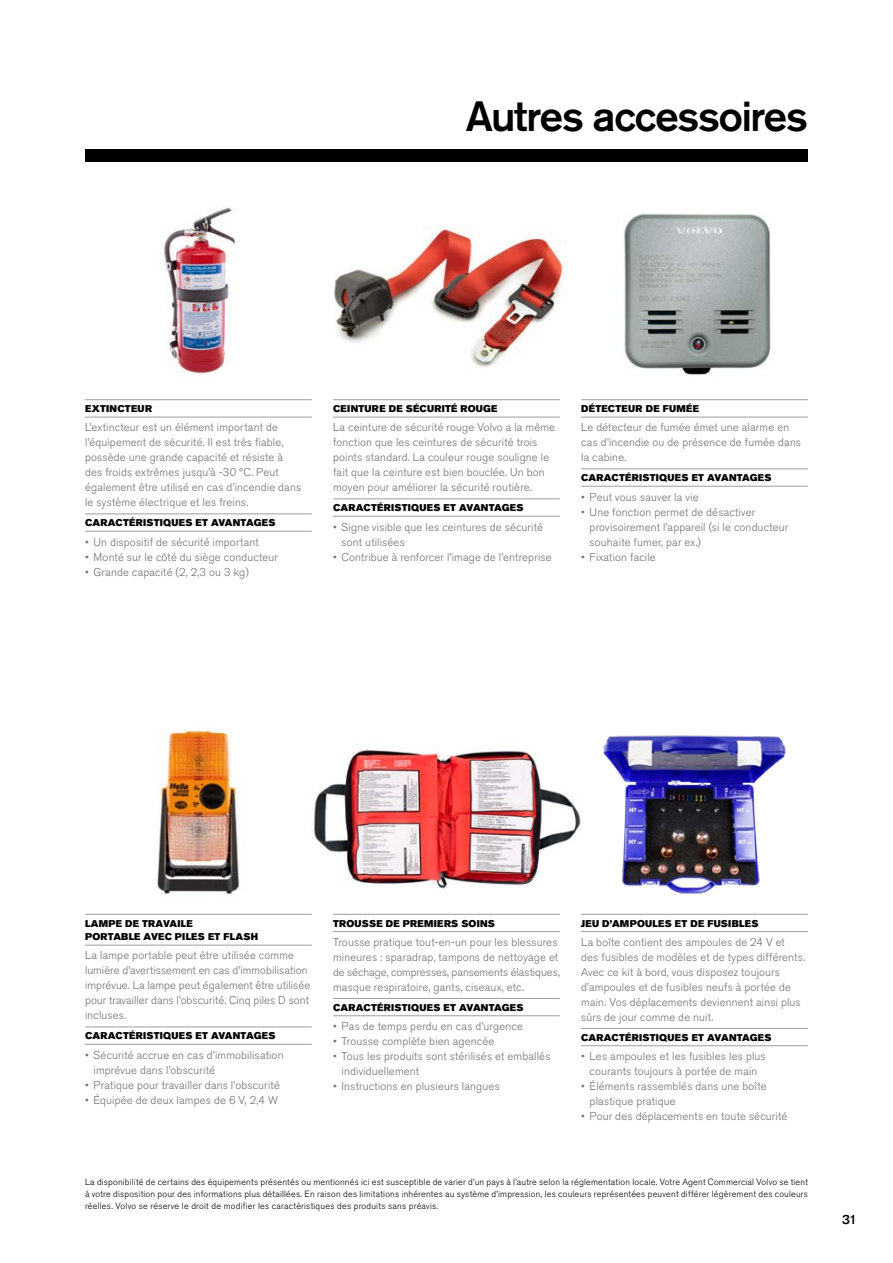
<style>
.page{position:relative;width:893px;height:1263px;background:#fff}
.page>*{position:absolute;margin:0;border:0;box-sizing:border-box;transform-origin:0 0}
.t1{font:500 42px "Volvo Sans Pro";letter-spacing:-.03em;color:#000}
.t2{font:500 12.75px "Volvo Sans Pro";color:#000}
.t3{font:300 11.25px/15px "Volvo Sans Pro";letter-spacing:.015em;color:#706f6f}
.t4{font:9.75px/13.5px "Volvo Sans Pro Super";letter-spacing:.025em;color:#000}
.t5{font:300 9px/12px "Volvo Sans Pro";letter-spacing:.025em;color:#000;text-align:justify}
</style>
<div class="page">
<div style="left:85px;top:149px;width:723px;height:13px;background:#000"></div>
<img style="left:624px;top:213px;width:147px;height:163px">
<img style="left:157px;top:730px;width:83px;height:164px">
<img style="left:164px;top:207px;width:72px;height:167px">
<img style="left:334px;top:226px;width:229px;height:141px">
<img style="left:314px;top:748px;width:267px;height:141px">
<img style="left:602px;top:735px;width:185px;height:159px">
<hr style="left:581px;top:399px;width:227px;height:1px;background:#9d9d9c">
<hr style="left:581px;top:417px;width:227px;height:1px;background:#9d9d9c">
<hr style="left:581px;top:469px;width:227px;height:1px;background:#9d9d9c">
<hr style="left:581px;top:486px;width:227px;height:1px;background:#9d9d9c">
<hr style="left:85px;top:914px;width:227px;height:1px;background:#9d9d9c">
<hr style="left:85px;top:945px;width:227px;height:1px;background:#9d9d9c">
<hr style="left:85px;top:1027px;width:227px;height:1px;background:#9d9d9c">
<hr style="left:85px;top:1044px;width:227px;height:1px;background:#9d9d9c">
<hr style="left:333px;top:914px;width:227px;height:1px;background:#9d9d9c">
<hr style="left:333px;top:931px;width:227px;height:1px;background:#9d9d9c">
<hr style="left:333px;top:998px;width:227px;height:1px;background:#9d9d9c">
<hr style="left:333px;top:1015px;width:227px;height:1px;background:#9d9d9c">
<hr style="left:85px;top:399px;width:227px;height:1px;background:#9d9d9c">
<hr style="left:85px;top:417px;width:227px;height:1px;background:#9d9d9c">
<hr style="left:85px;top:514px;width:227px;height:1px;background:#9d9d9c">
<hr style="left:85px;top:531px;width:227px;height:1px;background:#9d9d9c">
<hr style="left:333px;top:399px;width:227px;height:1px;background:#9d9d9c">
<hr style="left:333px;top:417px;width:227px;height:1px;background:#9d9d9c">
<hr style="left:333px;top:499px;width:227px;height:1px;background:#9d9d9c">
<hr style="left:333px;top:516px;width:227px;height:1px;background:#9d9d9c">
<hr style="left:581px;top:914px;width:227px;height:1px;background:#9d9d9c">
<hr style="left:581px;top:931px;width:227px;height:1px;background:#9d9d9c">
<hr style="left:581px;top:1028px;width:227px;height:1px;background:#9d9d9c">
<hr style="left:581px;top:1045px;width:227px;height:1px;background:#9d9d9c">
<h1 class="t1" style="left:466px;top:91px;width:343px">Autres accessoires</h1>
<p class="t4" style="left:85px;top:402px;width:69px">EXTINCTEUR</p>
<p class="t3" style="left:85px;top:420px;width:218px">L’extincteur est un élément important de l’équipement de sécurité. Il est très fiable, possède une grande capacité et résiste à des froids extrêmes jusqu’à -30 °C. Peut également être utilisé en cas d’incendie dans le système électrique et les freins.</p>
<p class="t4" style="left:85px;top:516px;width:192px">CARACTÉRISTIQUES ET AVANTAGES</p>
<p class="t3" style="left:85px;top:534px;width:175px">• Un dispositif de sécurité important</p>
<p class="t3" style="left:85px;top:549px;width:194px">• Monté sur le côté du siège conducteur</p>
<p class="t3" style="left:85px;top:564px;width:165px">• Grande capacité (2, 2,3 ou 3 kg)</p>
<p class="t4" style="left:333px;top:402px;width:166px">CEINTURE DE SÉCURITÉ ROUGE</p>
<p class="t3" style="left:333px;top:420px;width:224px">La ceinture de sécurité rouge Volvo a la même fonction que les ceintures de sécurité trois points standard. La couleur rouge souligne le fait que la ceinture est bien bouclée. Un bon moyen pour améliorer la sécurité routière.</p>
<p class="t4" style="left:333px;top:501px;width:192px">CARACTÉRISTIQUES ET AVANTAGES</p>
<p class="t3" style="left:342px;top:519px;width:203px;text-indent:-9px">• Signe visible que les ceintures de sécurité sont utilisées</p>
<p class="t3" style="left:333px;top:549px;width:220px">• Contribue à renforcer l’image de l’entreprise</p>
<p class="t4" style="left:581px;top:402px;width:120px">DÉTECTEUR DE FUMÉE</p>
<p class="t3" style="left:581px;top:420px;width:221px">Le détecteur de fumée émet une alarme en cas d’incendie ou de présence de fumée dans la cabine.</p>
<p class="t4" style="left:581px;top:471px;width:192px">CARACTÉRISTIQUES ET AVANTAGES</p>
<p class="t3" style="left:581px;top:489px;width:119px">• Peut vous sauver la vie</p>
<p class="t3" style="left:590px;top:504px;width:200px;text-indent:-9px">• Une fonction permet de désactiver provisoirement l’appareil (si le conducteur souhaite fumer, par ex.)</p>
<p class="t3" style="left:581px;top:549px;width:76px">• Fixation facile</p>
<p class="t4" style="left:85px;top:916px;width:175px">LAMPE DE TRAVAILE<br>PORTABLE AVEC PILES ET FLASH</p>
<p class="t3" style="left:85px;top:948px;width:227px">La lampe portable peut être utilisée comme lumière d’avertissement en cas d’immobilisation imprévue. La lampe peut également être utilisée pour travailler dans l’obscurité. Cinq piles D sont incluses.</p>
<p class="t4" style="left:85px;top:1029px;width:192px">CARACTÉRISTIQUES ET AVANTAGES</p>
<p class="t3" style="left:94px;top:1047px;width:192px;text-indent:-9px">• Sécurité accrue en cas d’immobilisation imprévue dans l’obscurité</p>
<p class="t3" style="left:85px;top:1077px;width:196px">• Pratique pour travailler dans l’obscurité</p>
<p class="t3" style="left:85px;top:1092px;width:194px">• Équipée de deux lampes de 6 V, 2,4 W</p>
<p class="t4" style="left:333px;top:916px;width:163px">TROUSSE DE PREMIERS SOINS</p>
<p class="t3" style="left:333px;top:935px;width:228px">Trousse pratique tout-en-un pour les blessures mineures : sparadrap, tampons de nettoyage et de séchage, compresses, pansements élastiques, masque respiratoire, gants, ciseaux, etc.</p>
<p class="t4" style="left:333px;top:1000px;width:192px">CARACTÉRISTIQUES ET AVANTAGES</p>
<p class="t3" style="left:333px;top:1019px;width:191px">• Pas de temps perdu en cas d’urgence</p>
<p class="t3" style="left:333px;top:1034px;width:163px">• Trousse complète bien agencée</p>
<p class="t3" style="left:342px;top:1049px;width:210px;text-indent:-9px">• Tous les produits sont stérilisés et emballés individuellement</p>
<p class="t3" style="left:333px;top:1079px;width:168px">• Instructions en plusieurs langues</p>
<p class="t4" style="left:581px;top:916px;width:179px">JEU D’AMPOULES ET DE FUSIBLES</p>
<p class="t3" style="left:581px;top:935px;width:226px">La boîte contient des ampoules de 24 V et<br>des fusibles de modèles et de types différents.<br>Avec ce kit à bord, vous disposez toujours d’ampoules et de fusibles neufs à portée de main. Vos déplacements deviennent ainsi plus sûrs de jour comme de nuit.</p>
<p class="t4" style="left:581px;top:1030px;width:192px">CARACTÉRISTIQUES ET AVANTAGES</p>
<p class="t3" style="left:581px;top:1049px;width:186px;text-align:center">• Les ampoules et les fusibles les plus courants toujours à portée de main</p>
<p class="t3" style="left:590px;top:1079px;width:179px;text-indent:-9px">• Éléments rassemblés dans une boîte plastique pratique</p>
<p class="t3" style="left:581px;top:1109px;width:208px">• Pour des déplacements en toute sécurité</p>
<p class="t5" style="left:85px;top:1175px;width:724px">La disponibilité de certains des équipements présentés ou mentionnés ici est susceptible de varier d’un pays à l’autre selon la réglementation locale. Votre Agent Commercial Volvo se tient à votre disposition pour des informations plus détaillées. En raison des limitations inhérentes au système d’impression, les couleurs représentées peuvent différer légèrement des couleurs réelles. Volvo se réserve le droit de modifier les caractéristiques des produits sans préavis.</p>
<p class="t2" style="left:842px;top:1212px;width:16px">31</p>
</div>
